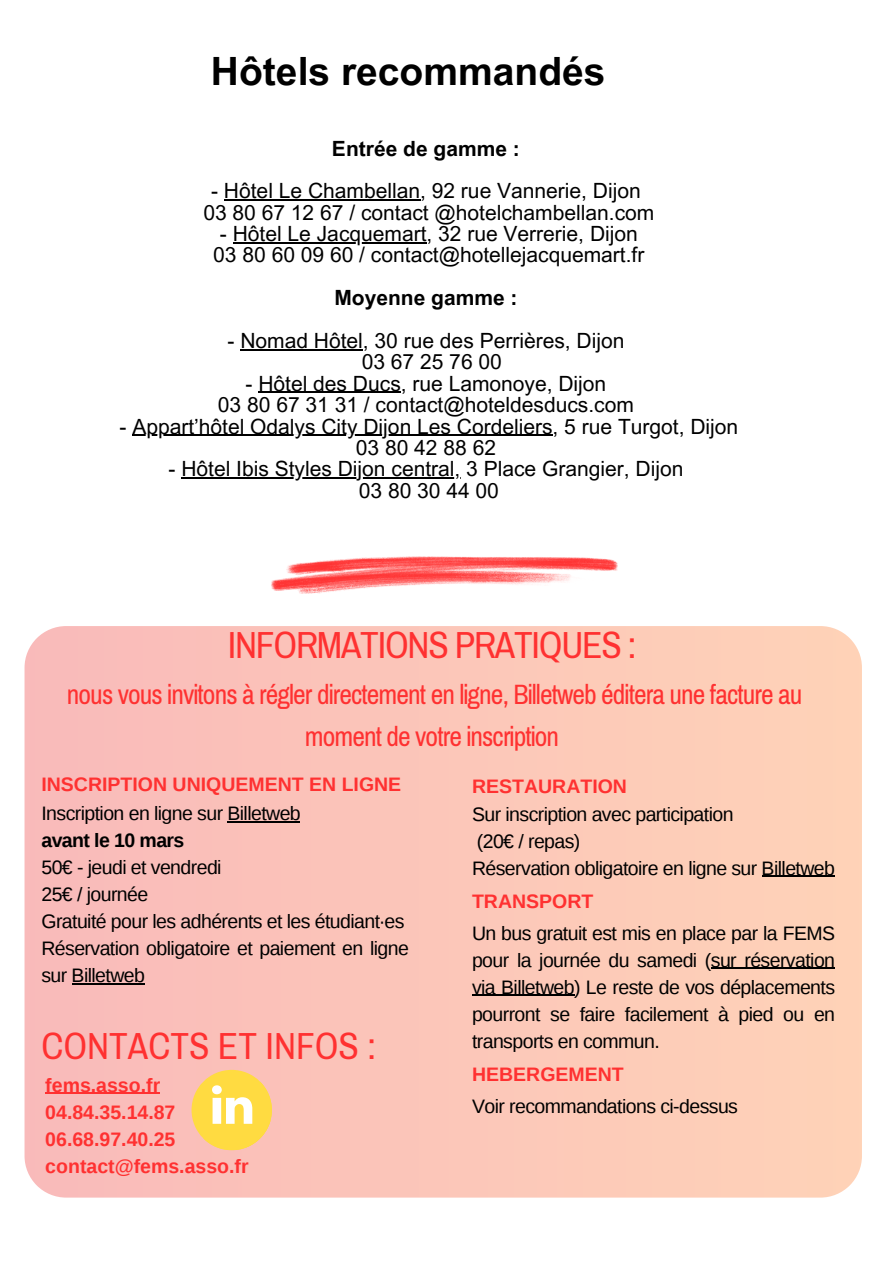
<style>
.page{position:relative;width:894px;height:1264px;background:#fff}
.page>*{position:absolute;margin:0;border:0;box-sizing:border-box;transform-origin:0 0}
.t1{font:40.5px "Pragati Narrow";letter-spacing:-.03em;color:#ff3131}
.t2{font:40.5px "Pragati Narrow";color:#ff3131}
.t3{font:700 39px "Arial MT Pro";color:#000}
.t4{font:30px/41.7px "Pragati Narrow";letter-spacing:-.03em;color:#ff3131;text-align:center}
.t5{font:21px/42.8px "Arial MT Pro";color:#000;text-align:center}
.t6{font:700 21px "Arial MT Pro";color:#000}
.t7{font:19.5px/27px "Liberation Sans";letter-spacing:-.03em;color:#000}
.t8{font:700 19.5px/27px "Liberation Sans";color:#ff3131}
.t9{font:700 19.5px "Liberation Sans";letter-spacing:-.03em;color:#000}
.s1{font-weight:700}
</style>
<div class="page">
<hr style="left:224px;top:199px;width:196px;height:1px;background:#000">
<hr style="left:233px;top:242px;width:193px;height:1px;background:#000">
<hr style="left:240px;top:349px;width:123px;height:1px;background:#000">
<hr style="left:258px;top:392px;width:143px;height:1px;background:#000">
<hr style="left:132px;top:434px;width:420px;height:2px;background:#000">
<hr style="left:181px;top:477px;width:279px;height:1px;background:#000">
<svg style="left:25px;top:626px;width:836px;height:571px;fill:#fcc7b9"></svg>
<hr style="left:227px;top:821px;width:73px;height:1px;background:#000">
<hr style="left:72px;top:983px;width:72px;height:1px;background:#000">
<hr style="left:761px;top:875px;width:73px;height:1px;background:#000">
<hr style="left:710px;top:967px;width:124px;height:2px;background:#000">
<hr style="left:472px;top:994px;width:102px;height:2px;background:#000">
<div style="left:191px;top:1069px;width:81px;height:81px;background:#ffdb41;border-radius:50%"></div>
<svg style="left:203px;top:1081px;width:73px;height:73px"></svg>
<hr style="left:45px;top:1092px;width:115px;height:1px;background:#ff3131">
<svg style="left:271px;top:556px;width:347px;height:38px"></svg>
<h2 class="t3" style="left:211px;top:56px;width:396px">Hôtels recommandés</h2>
<h5 class="t6" style="left:332px;top:140px;width:189px">Entrée de gamme :</h5>
<p class="t5" style="left:211px;top:172px;width:431px">- Hôtel Le Chambellan, 92 rue Vannerie, Dijon</p>
<p class="t5" style="left:203px;top:193px;width:452px">03 80 67 12 67 / contact @hotelchambellan.com</p>
<p class="t5" style="left:220px;top:215px;width:419px">- Hôtel Le Jacquemart, 32 rue Verrerie, Dijon</p>
<h5 class="t5" style="left:213px;top:236px;width:432px">03 80 60 09 60 / contact@hotellejacquemart.fr<br><span class="s1">Moyenne gamme :</span></h5>
<p class="t5" style="left:227px;top:322px;width:398px">- Nomad Hôtel, 30 rue des Perrières, Dijon</p>
<p class="t5" style="left:361px;top:343px;width:142px">03 67 25 76 00</p>
<p class="t5" style="left:245px;top:364px;width:362px">- Hôtel des Ducs, rue Lamonoye, Dijon</p>
<p class="t5" style="left:218px;top:386px;width:417px">03 80 67 31 31 / contact@hoteldesducs.com</p>
<p class="t5" style="left:119px;top:407px;width:620px">- Appart’hôtel Odalys City Dijon Les Cordeliers, 5 rue Turgot, Dijon</p>
<p class="t5" style="left:356px;top:429px;width:142px">03 80 42 88 62</p>
<p class="t5" style="left:168px;top:450px;width:516px">- Hôtel Ibis Styles Dijon central, 3 Place Grangier, Dijon</p>
<p class="t5" style="left:359px;top:471px;width:142px">03 80 30 44 00</p>
<h3 class="t1" style="left:228px;top:620px;width:410px">INFORMATIONS PRATIQUES :</h3>
<h3 class="t4" style="left:67px;top:673px;width:736px">nous vous invitons à régler directement en ligne, Billetweb éditera une facture au moment de votre inscription</h3>
<h4 class="t8" style="left:41px;top:771px;width:361px">INSCRIPTION UNIQUEMENT EN LIGNE</h4>
<p class="t7" style="left:41px;top:799px;width:261px">Inscription en ligne sur Billetweb</p>
<p class="t9" style="left:41px;top:829px;width:144px">avant le 10 mars</p>
<p class="t7" style="left:41px;top:853px;width:182px">50€ - jeudi et vendredi</p>
<p class="t7" style="left:41px;top:880px;width:108px">25€ / journée</p>
<p class="t7" style="left:41px;top:907px;width:364px">Gratuité pour les adhérents et les étudiant·es</p>
<p class="t7" style="left:41px;top:934px;width:369px">Réservation obligatoire et paiement en ligne sur Billetweb</p>
<h1 class="t8" style="left:472px;top:773px;width:156px">RESTAURATION</h1>
<h5 class="t7" style="left:472px;top:800px;width:263px">Sur inscription avec participation</h5>
<p class="t7" style="left:476px;top:827px;width:105px">(20€ / repas)</p>
<h4 class="t7" style="left:472px;top:854px;width:364px">Réservation obligatoire en ligne sur Billetweb</h4>
<p class="t8" style="left:472px;top:887px;width:123px">TRANSPORT</p>
<p class="t7" style="left:472px;top:919px;width:364px;text-align:justify">Un bus gratuit est mis en place par la FEMS pour la journée du samedi (sur réservation via Billetweb) Le reste de vos déplacements pourront se faire facilement à pied ou en transports en commun.</p>
<p class="t8" style="left:472px;top:1060px;width:153px">HEBERGEMENT</p>
<h4 class="t7" style="left:472px;top:1092px;width:267px">Voir recommandations ci-dessus</h4>
<h4 class="t2" style="left:41px;top:1020px;width:336px">CONTACTS ET INFOS :</h4>
<p class="t8" style="left:45px;top:1071px;width:205px">fems.asso.fr<br>04.84.35.14.87<br>06.68.97.40.25 contact@fems.asso.fr</p>
</div>
